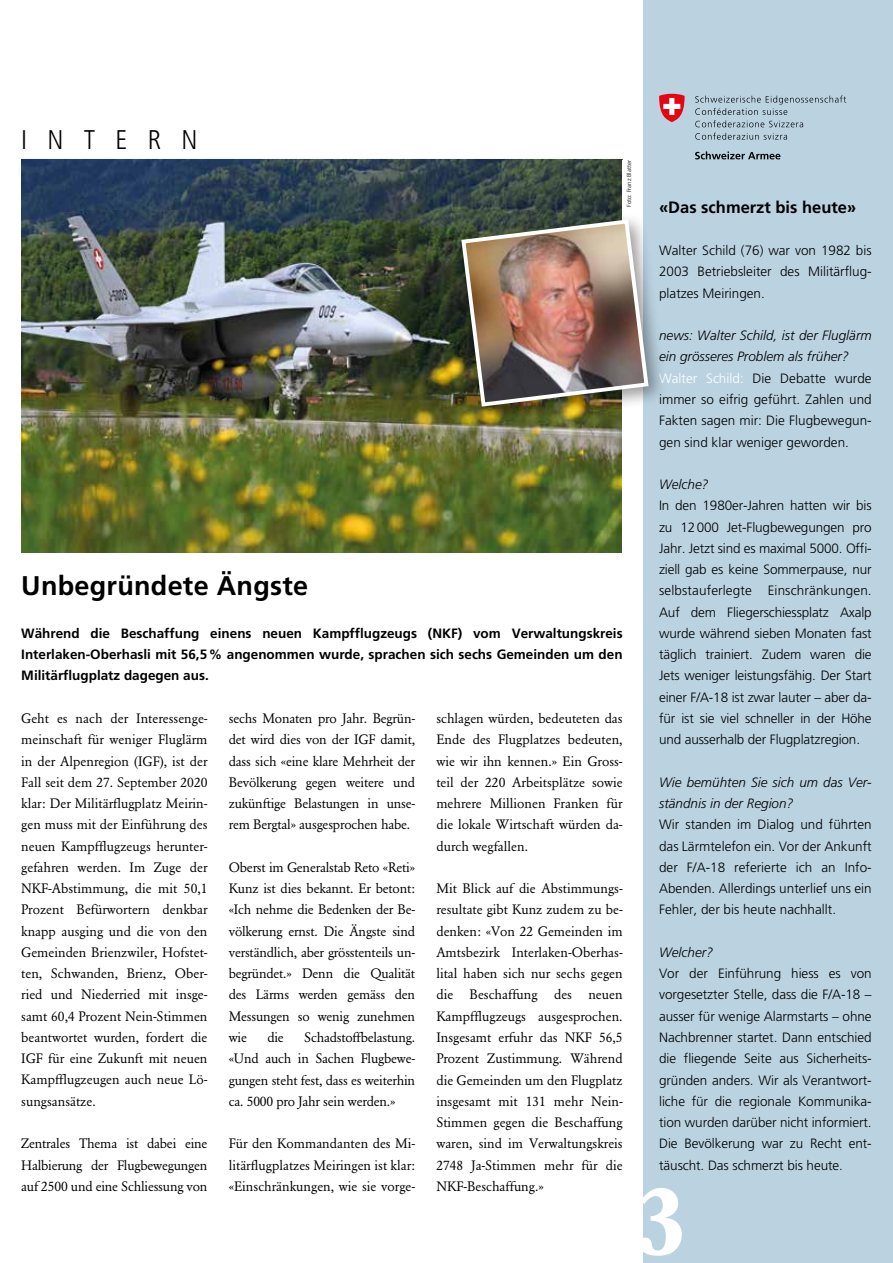
<style>
.page{position:relative;width:893px;height:1263px;background:#fff}
.page>*{position:absolute;margin:0;border:0;box-sizing:border-box;transform-origin:0 0}
.t1{font:700 96px "Garamond BQ";color:#fff}
.t2{font:700 27px "Frutiger LT Std";letter-spacing:.01em;color:#000}
.t3{font:300 condensed 27px "Frutiger LT Std";letter-spacing:.75em;color:#000}
.t4{font:700 16.5px "Frutiger LT Std";color:#000}
.t5{font:13.5px/21.3px "Garamond BQ";letter-spacing:-.005em;color:#000;text-align:justify}
.t6{font:300 13.5px/21.3px "Frutiger LT Std";color:#000;text-align:justify}
.t7{font:700 13.5px/21.3px "Frutiger LT Std";color:#000;text-align:justify}
.t8{font:italic 300 13.5px/21.3px "Frutiger LT Std";color:#000}
.t9{font:300 6px "Frutiger LT Std";color:#000}
.s1{font-style:italic}
.s2{color:#fff}
</style>
<div class="page">
<hr style="left:21px;top:159px;width:602px;height:1px;background:#000">
<div style="left:644px;top:0;width:249px;height:1263px;background:#bbd3e1"></div>
<svg style="left:695px;top:96px;width:151px;height:31px"></svg>
<svg style="left:695px;top:133px;width:92px;height:7px"></svg>
<svg style="left:659px;top:94px;width:26px;height:28px"></svg>
<svg style="left:695px;top:151px;width:85px;height:8px"></svg>
<img style="left:21px;top:160px;width:600px;height:393px">
<div style="left:454px;top:212px;width:214px;height:214px;background:#000;opacity:.4"></div>
<img style="left:459px;top:217px;width:192px;height:192px">
<h2 class="t3" style="left:21px;top:124px;width:178px">INTERN</h2>
<p class="t9" style="left:626px;top:207px;width:48px;rotate:-90deg">Foto: Franz Blatter</p>
<p class="t4" style="left:659px;top:197px;width:199px">«Das schmerzt bis heute»</p>
<p class="t6" style="left:659px;top:240px;width:214px">Walter Schild (76) war von 1982 bis 2003 Betriebsleiter des Militärflug&shy;platzes Meiringen.</p>
<p class="t6" style="left:659px;top:325px;width:214px;text-align:left"><span class="s1">news: Walter Schild, ist der Fluglärm ein grösseres Problem als früher?<br></span><span class="s2">Walter Schild:</span> Die Debatte wurde immer so eifrig geführt. Zahlen und Fakten sagen mir: Die Flugbewegun&shy;gen sind klar weniger geworden.</p>
<p class="t8" style="left:659px;top:474px;width:51px">Welche?</p>
<p class="t6" style="left:659px;top:495px;width:214px">In den 1980er-Jahren hatten wir bis zu 12000 Jet-Flugbewegungen pro Jahr. Jetzt sind es maximal 5000. Offi&shy;ziell gab es keine Sommerpause, nur selbstauferlegte Einschränkungen.<br>Auf dem Fliegerschiessplatz Axalp wurde während sieben Monaten fast täglich trainiert. Zudem waren die Jets weniger leistungsfähig. Der Start einer F/A-18 ist zwar lauter – aber da&shy;für ist sie viel schneller in der Höhe und ausserhalb der Flugplatzregion.</p>
<p class="t8" style="left:659px;top:772px;width:214px">Wie bemühten Sie sich um das Ver&shy;ständnis in der Region?</p>
<p class="t6" style="left:659px;top:814px;width:214px">Wir standen im Dialog und führten das Lärmtelefon ein. Vor der Ankunft der F/A-18 referierte ich an Info-Abenden. Allerdings unterlief uns ein Fehler, der bis heute nachhallt.</p>
<p class="t8" style="left:659px;top:942px;width:55px">Welcher?</p>
<p class="t6" style="left:659px;top:963px;width:214px">Vor der Einführung hiess es von vorgesetzter Stelle, dass die F/A-18 – ausser für wenige Alarmstarts – ohne Nachbrenner startet. Dann entschied die fliegende Seite aus Sicherheits&shy;gründen anders. Wir als Verantwort&shy;liche für die regionale Kommunika&shy;tion wurden darüber nicht informiert.<br>Die Bevölkerung war zu Recht ent&shy;täuscht. Das schmerzt bis heute.</p>
<h2 class="t2" style="left:21px;top:570px;width:288px">Unbegründete Ängste</h2>
<p class="t7" style="left:21px;top:623px;width:603px">Während die Beschaffung einens neuen Kampfflugzeugs (NKF) vom Verwaltungskreis Interlaken-Oberhasli mit 56,5% angenommen wurde, sprachen sich sechs Gemeinden um den Militärflugplatz dagegen aus.</p>
<p class="t5" style="left:21px;top:708px;width:188px">Geht es nach der Interessenge&shy;meinschaft für weniger Fluglärm in der Alpenregion (IGF), ist der Fall seit dem 27. September 2020 klar: Der Militärflugplatz Meirin&shy;gen muss mit der Einführung des neuen Kampfflugzeugs herunter&shy;gefahren werden. Im Zuge der NKF-Abstimmung, die mit 50,1<br>Prozent Befürwortern denkbar knapp ausging und die von den Gemeinden Brienzwiler, Hofstet&shy;ten, Schwanden, Brienz, Ober&shy;ried und Niederried mit insge&shy;samt 60,4 Prozent Nein-Stimmen beantwortet wurden, fordert die IGF für eine Zukunft mit neuen Kampfflugzeugen auch neue Lö&shy;sungsansätze.</p>
<p class="t5" style="left:21px;top:1133px;width:188px">Zentrales Thema ist dabei eine Halbierung der Flugbewegungen auf 2500 und eine Schliessung von</p>
<p class="t5" style="left:436px;top:708px;width:188px">schlagen würden, bedeuteten das Ende des Flugplatzes bedeuten, wie wir ihn kennen.» Ein Gross&shy;teil der 220 Arbeitsplätze sowie mehrere Millionen Franken für die lokale Wirtschaft würden da&shy;durch wegfallen.</p>
<p class="t5" style="left:436px;top:878px;width:188px">Mit Blick auf die Abstimmungs&shy;resultate gibt Kunz zudem zu be&shy;denken: «Von 22 Gemeinden im Amtsbezirk Interlaken-Oberhas&shy;lital haben sich nur sechs gegen die Beschaffung des neuen Kampfflugzeugs ausgesprochen.<br>Insgesamt erfuhr das NKF 56,5<br>Prozent Zustimmung. Während die Gemeinden um den Flugplatz insgesamt mit 131 mehr Nein-Stimmen gegen die Beschaffung waren, sind im Verwaltungskreis 2748 Ja-Stimmen mehr für die NKF-Beschaffung.»</p>
<p class="t5" style="left:229px;top:708px;width:188px">sechs Monaten pro Jahr. Begrün&shy;det wird dies von der IGF damit, dass sich «eine klare Mehrheit der Bevölkerung gegen weitere und zukünftige Belastungen in unse&shy;rem Bergtal» ausgesprochen habe.</p>
<p class="t5" style="left:229px;top:857px;width:188px">Oberst im Generalstab Reto «Reti» Kunz ist dies bekannt. Er betont: «Ich nehme die Bedenken der Be&shy;völkerung ernst. Die Ängste sind verständlich, aber grösstenteils un&shy;begründet.» Denn die Qualität des Lärms werden gemäss den Messungen so wenig zunehmen wie</p>
<p class="t5" style="left:229px;top:1027px;width:188px;text-indent:75px">Schadstoffbelastung. «Und auch in Sachen Flugbewe&shy;gungen steht fest, dass es weiterhin ca. 5000 pro Jahr sein werden.»</p>
<p class="t5" style="left:229px;top:1133px;width:188px">Für den Kommandanten des Mi&shy;litärflugplatzes Meiringen ist klar: «Einschränkungen, wie sie vorge-</p>
<p class="t5" style="left:267px;top:1027px;width:18px">die</p>
<h1 class="t1" style="left:635px;top:1165px;width:55px">3</h1>
</div>
